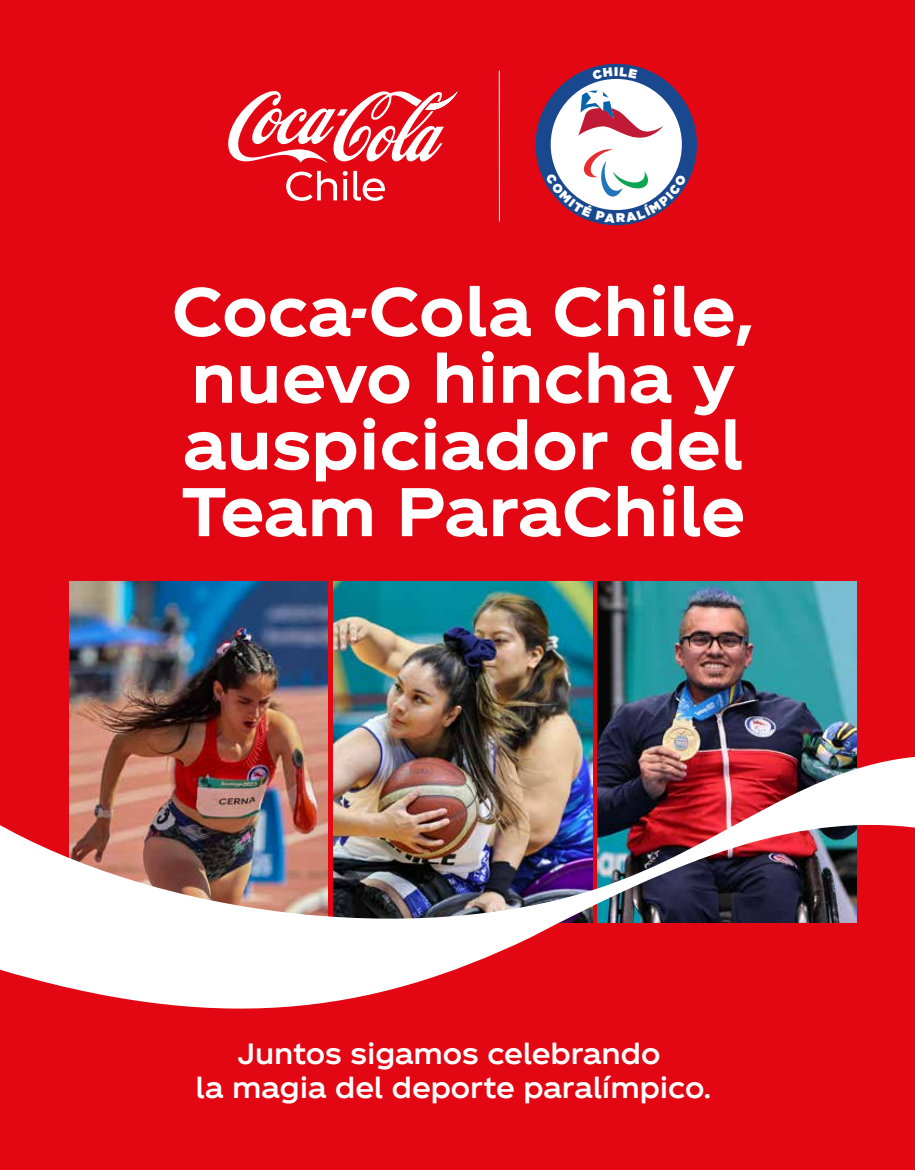
<style>
.page{position:relative;width:915px;height:1170px;background:#fff}
.page>*{position:absolute;margin:0;border:0;box-sizing:border-box;transform-origin:0 0}
.t1{font:66.6px/66.6px "TCCC Unity Headline Bold";color:#fff}
.t2{font:28.5px/33.3px "TCCC Unity Headline Medium";color:#fff;text-align:center}
.t3{font:900 12.6px "Gotham";color:#fff}
</style>
<div class="page">
<div style="left:1px;top:0;width:913px;height:1169px;background:#e30613"></div>
<svg style="left:228px;top:91px;width:229px;height:72px"></svg>
<svg style="left:286px;top:171px;width:61px;height:30px"></svg>
<svg style="left:353px;top:171px;width:32px;height:30px"></svg>
<hr style="left:498px;top:71px;width:1px;height:150px;background:#fff">
<img style="left:70px;top:581px;width:258px;height:174px">
<img style="left:334px;top:581px;width:258px;height:174px">
<img style="left:597px;top:581px;width:258px;height:174px">
<img style="left:1px;top:755px;width:913px;height:254px">
<svg style="left:535px;top:64px;width:161px;height:161px"></svg>
<p class="t3" style="left:613px;top:63px;width:6px">I</p>
<p class="t1" style="left:171px;top:271px;width:584px">Coca-Cola Chile, nuevo hincha y auspiciador del<br>Team ParaChile</p>
<p class="t2" style="left:195px;top:1033px;width:517px">Juntos sigamos celebrando<br>la magia del deporte paralímpico.</p>
</div>
